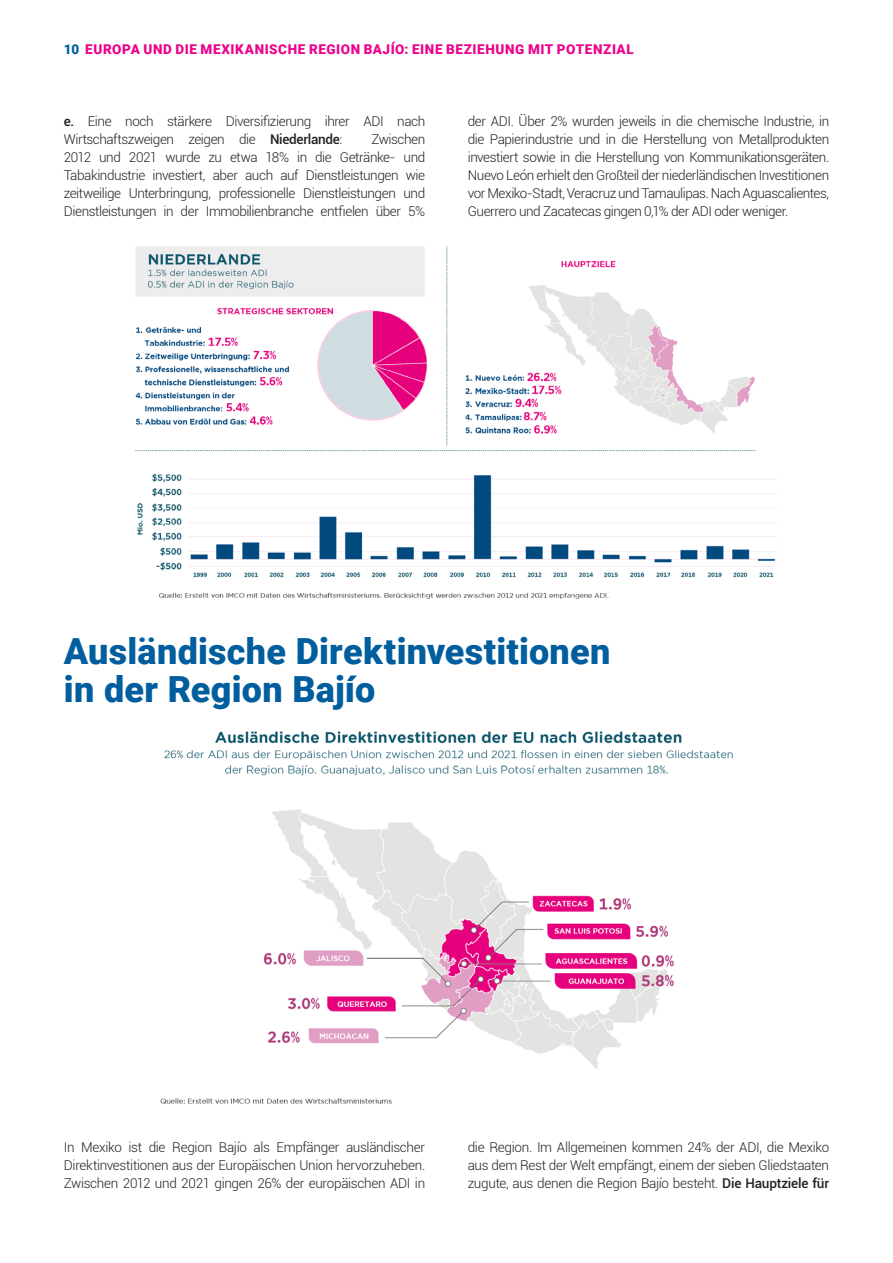
<style>
.page{position:relative;width:893px;height:1263px;background:#fff}
.page>*{position:absolute;margin:0;border:0;box-sizing:border-box;transform-origin:0 0}
.Überschriften{font:900 36px "Roboto";letter-spacing:.005em;color:#005e9e}
.Copytext{font:300 13.5px/18px "Roboto";letter-spacing:-.03em;color:#231f20;text-align:justify}
.t1{font:900 13.5px "Roboto";letter-spacing:.045em;color:#ed028c}
.s1{color:#005e9e}
.s2{font-weight:500}
</style>
<div class="page">
<img style="left:135px;top:246px;width:643px;height:353px">
<img style="left:160px;top:731px;width:573px;height:373px">
<p class="t1" style="left:64px;top:40px;width:571px"><span class="s1">10</span> EUROPA UND DIE MEXIKANISCHE REGION BAJÍO: EINE BEZIEHUNG MIT POTENZIAL</p>
<p class="Copytext" style="left:64px;top:112px;width:363px"><span class="s2">e.</span> Eine noch stärkere Diversifizierung ihrer ADI nach<br>Wirtschaftszweigen zeigen die <span class="s2">Niederlande</span>:</p>
<p class="Copytext" style="left:64px;top:130px;width:363px;text-indent:308px">Zwischen 2012 und 2021 wurde zu etwa 18% in die Getränke- und Tabakindustrie investiert, aber auch auf Dienstleistungen wie zeitweilige Unterbringung, professionelle Dienstleistungen und Dienstleistungen in der Immobilienbranche entfielen über 5%</p>
<p class="Copytext" style="left:468px;top:112px;width:363px">der ADI. Über 2% wurden jeweils in die chemische Industrie, in die Papierindustrie und in die Herstellung von Metallprodukten investiert sowie in die Herstellung von Kommunikationsgeräten.<br>Nuevo León erhielt den Großteil der niederländischen Investitionen vor Mexiko-Stadt, Veracruz und Tamaulipas. Nach Aguascalientes, Guerrero und Zacatecas gingen 0,1% der ADI oder weniger.</p>
<p class="Überschriften" style="left:64px;top:626px;width:548px">Ausländische Direktinvestitionen</p>
<p class="Überschriften" style="left:64px;top:664px;width:313px">in der Region Bajío</p>
<p class="Copytext" style="left:64px;top:1138px;width:363px">In Mexiko ist die Region Bajío als Empfänger ausländischer Direktinvestitionen aus der Europäischen Union hervorzuheben.<br>Zwischen 2012 und 2021 gingen 26% der europäischen ADI in</p>
<p class="Copytext" style="left:468px;top:1138px;width:363px">die Region. Im Allgemeinen kommen 24% der ADI, die Mexiko aus dem Rest der Welt empfängt, einem der sieben Gliedstaaten zugute, aus denen die Region Bajío besteht. <span class="s2">Die Hauptziele für</span></p>
</div>
